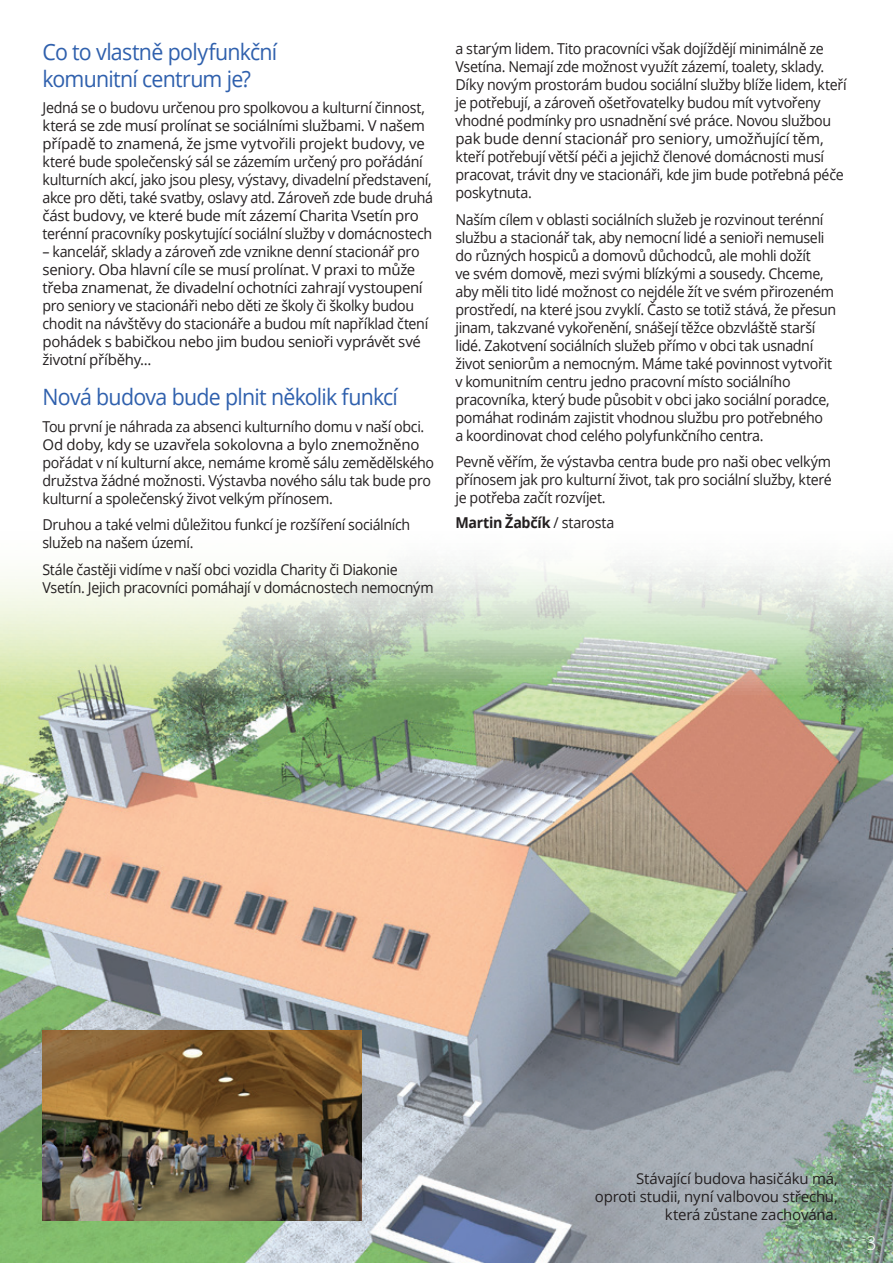
<style>
.page{position:relative;width:893px;height:1263px;background:#fff}
.page>*{position:absolute;margin:0;border:0;box-sizing:border-box;transform-origin:0 0}
.t1{font:22.5px/27px "Open Sans";letter-spacing:-.035em;color:#2f60ad;scale:.95 1}
.t2{font:300 21px "Myriad Pro";color:#fff}
.t3{font:15px/18px "Open Sans";letter-spacing:-.025em;color:#231f20;scale:.95 1}
.t4{font:15px/18px "Open Sans";letter-spacing:-.025em;color:#231f20;text-align:right}
.t5{font:700 15px "Open Sans";letter-spacing:-.02em;color:#231f20;scale:.95 1}
.s1{font-weight:400}
</style>
<div class="page">
<img style="left:0;top:560px;width:893px;height:703px">
<h1 class="t1" style="left:43px;top:37px;width:249px">Co to vlastně polyfunkční komunitní centrum je?</h1>
<p class="t3" style="left:43px;top:98px;width:413px">Jedná se o budovu určenou pro spolkovou a kulturní činnost, která se zde musí prolínat se sociálními službami. V našem případě to znamená, že jsme vytvořili projekt budovy, ve které bude společenský sál se zázemím určený pro pořádání kulturních akcí, jako jsou plesy, výstavy, divadelní představení, akce pro děti, také svatby, oslavy atd. Zároveň zde bude druhá část budovy, ve které bude mít zázemí Charita Vsetín pro terénní pracovníky poskytující sociální služby v domácnostech</p>
<p class="t3" style="left:43px;top:242px;width:408px">– kancelář, sklady a zároveň zde vznikne denní stacionář pro seniory. Oba hlavní cíle se musí prolínat. V praxi to může třeba znamenat, že divadelní ochotníci zahrají vystoupení pro seniory ve stacionáři nebo děti ze školy či školky budou chodit na návštěvy do stacionáře a budou mít například čtení pohádek s babičkou nebo jim budou senioři vyprávět své životní příběhy...</p>
<h1 class="t1" style="left:43px;top:383px;width:376px">Nová budova bude plnit několik funkcí</h1>
<p class="t3" style="left:43px;top:417px;width:414px">Tou první je náhrada za absenci kulturního domu v naší obci.<br>Od doby, kdy se uzavřela sokolovna a bylo znemožněno pořádat v ní kulturní akce, nemáme kromě sálu zemědělského družstva žádné možnosti. Výstavba nového sálu tak bude pro kulturní a společenský život velkým přínosem.</p>
<p class="t3" style="left:43px;top:515px;width:389px">Druhou a také velmi důležitou funkcí je rozšíření sociálních služeb na našem území.</p>
<p class="t3" style="left:43px;top:560px;width:413px">Stále častěji vidíme v naší obci vozidla Charity či Diakonie<br>Vsetín. Jejich pracovníci pomáhají v domácnostech nemocným</p>
<p class="t3" style="left:455px;top:39px;width:413px">a starým lidem. Tito pracovníci však dojíždějí minimálně ze Vsetína. Nemají zde možnost využít zázemí, toalety, sklady.<br>Díky novým prostorám budou sociální služby blíže lidem, kteří je potřebují, a zároveň ošetřovatelky budou mít vytvořeny vhodné podmínky pro usnadnění své práce. Novou službou pak bude denní stacionář pro seniory, umožňující těm, kteří potřebují větší péči a jejichž členové domácnosti musí pracovat, trávit dny ve stacionáři, kde jim bude potřebná péče poskytnuta.</p>
<p class="t3" style="left:455px;top:210px;width:402px">Naším cílem v oblasti sociálních služeb je rozvinout terénní službu a stacionář tak, aby nemocní lidé a senioři nemuseli do různých hospiců a domovů důchodců, ale mohli dožít<br>ve svém domově, mezi svými blízkými a sousedy. Chceme, aby měli tito lidé možnost co nejdéle žít ve svém přirozeném prostředí, na které jsou zvyklí. Často se totiž stává, že přesun jinam, takzvané vykořenění, snášejí těžce obzvláště starší lidé. Zakotvení sociálních služeb přímo v obci tak usnadní život seniorům a nemocným. Máme také povinnost vytvořit v komunitním centru jedno pracovní místo sociálního pracovníka, který bude působit v obci jako sociální poradce, pomáhat rodinám zajistit vhodnou službu pro potřebného<br>a koordinovat chod celého polyfunkčního centra.</p>
<p class="t3" style="left:455px;top:452px;width:398px;text-align:justify">Pevně věřím, že výstavba centra bude pro naši obec velkým přínosem jak pro kulturní život, tak pro sociální služby, které je potřeba začít rozvíjet.</p>
<p class="t5" style="left:455px;top:512px;width:169px">Martin Žabčík <span class="s1">/ starosta</span></p>
<p class="t4" style="left:595px;top:1169px;width:244px">Stávající budova hasičáku má, oproti studii, nyní valbovou střechu, která zůstane zachována.</p>
<h2 class="t2" style="left:867px;top:1231px;width:12px">3</h2>
</div>
